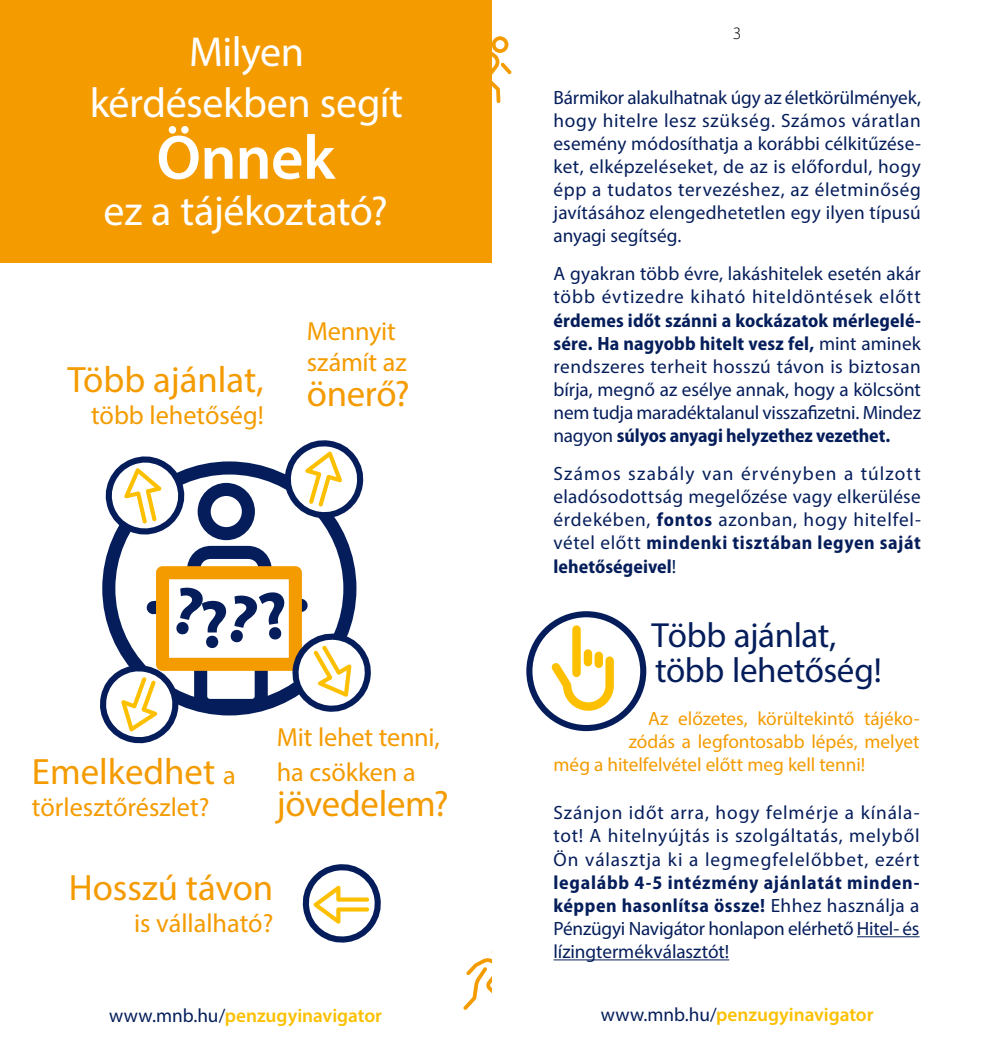
<style>
.page{position:relative;width:983px;height:1042px;background:#fff}
.page>*{position:absolute;margin:0;border:0;box-sizing:border-box;transform-origin:0 0}
.t1{font:600 63px "Myriad Pro";letter-spacing:-.01em;color:#fff}
.t2{font:42px/50.4px "Myriad Pro";letter-spacing:-.01em;color:#fff;text-align:center}
.Paragraph_Style_1{font:36.75px "Myriad Pro";color:#f49b00}
.t3{font:35px/35px "Myriad Pro";letter-spacing:-.01em;color:#051e5b}
.Paragraph_Style_1-2{font:26.25px/31.5px "Myriad Pro";color:#f49b00}
.P_fekete{font:19.25px/23.1px "Myriad Pro";color:#051e5b;text-align:justify}
.P_vilagos{font:19.25px "Myriad Pro";color:#f49b00}
.t4{font:600 19.25px "Myriad Pro";letter-spacing:-.005em;color:#fcc000}
.t5{font:300 17.5px "Myriad Pro";color:#000}
.s1{font-size:26.25px}
.s2{font-weight:700;font-stretch:semi-condensed}
.s3{font-weight:400;color:#051e5b}
</style>
<div class="page">
<svg style="left:491px;top:36px;width:20px;height:67px"></svg>
<svg style="left:463px;top:958px;width:28px;height:52px"></svg>
<hr style="left:856px;top:936px;width:63px;height:1px;background:#051e5b">
<hr style="left:553px;top:959px;width:176px;height:1px;background:#051e5b">
<svg style="left:544px;top:621px;width:74px;height:94px"></svg>
<div style="left:526px;top:611px;width:120px;height:120px;border:6px solid #051e5b;border-radius:50%"></div>
<div style="left:0;top:0;width:491px;height:263px;background:#f49b00"></div>
<svg style="left:109px;top:461px;width:240px;height:85px"></svg>
<svg style="left:105px;top:456px;width:85px;height:84px"></svg>
<svg style="left:280px;top:440px;width:84px;height:82px"></svg>
<svg style="left:302px;top:864px;width:79px;height:79px"></svg>
<svg style="left:100px;top:546px;width:271px;height:197px"></svg>
<p class="t2" style="left:90px;top:26px;width:315px">Milyen kérdésekben segít</p>
<p class="t1" style="left:156px;top:117px;width:180px">Önnek</p>
<p class="t2" style="left:104px;top:185px;width:286px">ez a tájékoztató?</p>
<p class="Paragraph_Style_1" style="left:68px;top:357px;width:198px">Több ajánlat,</p>
<p class="Paragraph_Style_1-2" style="left:91px;top:398px;width:174px">több lehetőség!</p>
<p class="Paragraph_Style_1-2" style="left:307px;top:315px;width:101px">Mennyit számít az</p>
<p class="Paragraph_Style_1" style="left:307px;top:371px;width:104px">önerő?</p>
<p class="Paragraph_Style_1" style="left:32px;top:749px;width:205px">Emelkedhet <span class="s1">a</span></p>
<p class="Paragraph_Style_1-2" style="left:32px;top:791px;width:179px">törlesztőrészlet?</p>
<p class="Paragraph_Style_1-2" style="left:277px;top:719px;width:164px;line-height:35px">Mit lehet tenni, ha csökken a</p>
<p class="Paragraph_Style_1" style="left:277px;top:780px;width:173px">jövedelem?</p>
<p class="Paragraph_Style_1" style="left:69px;top:865px;width:206px">Hosszú távon</p>
<p class="Paragraph_Style_1-2" style="left:134px;top:907px;width:141px">is vállalható?</p>
<p class="t5" style="left:732px;top:23px;width:10px">3</p>
<p class="P_fekete" style="left:553px;top:85px;width:369px">Bármikor alakulhatnak úgy az életkörülmények, hogy hitelre lesz szükség. Számos váratlan esemény módosíthatja a korábbi célkitűzése&shy;ket, elképzeléseket, de az is előfordul, hogy épp a tudatos tervezéshez, az életminőség javításához elengedhetetlen egy ilyen típusú anyagi segítség.</p>
<p class="P_fekete" style="left:553px;top:262px;width:369px">A gyakran több évre, lakáshitelek esetén akár több évtizedre kiható hiteldöntések előtt <span class="s2">érdemes időt szánni a kockázatok mérlegelé&shy;sére. Ha nagyobb hitelt vesz fel,</span> mint aminek rendszeres terheit hosszú távon is biztosan bírja, megnő az esélye annak, hogy a kölcsönt nem tudja maradéktalanul visszafizetni. Mindez nagyon <span class="s2">súlyos anyagi helyzethez vezethet.</span></p>
<p class="P_fekete" style="left:553px;top:462px;width:369px">Számos szabály van érvényben a túlzott eladósodottság megelőzése vagy elkerülése érdekében, <span class="s2">fontos</span> azonban, hogy hitelfel&shy;vétel előtt <span class="s2">mindenki tisztában legyen saját lehetőségeivel</span>!</p>
<h1 class="t3" style="left:651px;top:617px;width:231px">Több ajánlat, több lehetőség!</h1>
<p class="P_vilagos" style="left:648px;top:707px;width:273px">Az előzetes, körültekintő tájéko-</p>
<p class="P_vilagos" style="left:628px;top:730px;width:292px">zódás a legfontosabb lépés, melyet</p>
<p class="P_vilagos" style="left:553px;top:753px;width:313px">még a hitelfelvétel előtt meg kell tenni!</p>
<p class="P_fekete" style="left:553px;top:801px;width:367px">Szánjon időt arra, hogy felmérje a kínála&shy;tot! A hitelnyújtás is szolgáltatás, melyből Ön választja ki a legmegfelelőbbet, ezért <span class="s2">legalább 4-5 intézmény ajánlatát minden&shy;képpen hasonlítsa össze!</span> Ehhez használja a Pénzügyi Navigátor honlapon elérhető Hitel- és lízingtermékválasztót!</p>
<p class="t4" style="left:109px;top:1003px;width:274px"><span class="s3">www.mnb.hu/</span>penzugyinavigator</p>
<p class="t4" style="left:600px;top:1002px;width:274px"><span class="s3">www.mnb.hu/</span>penzugyinavigator</p>
</div>
